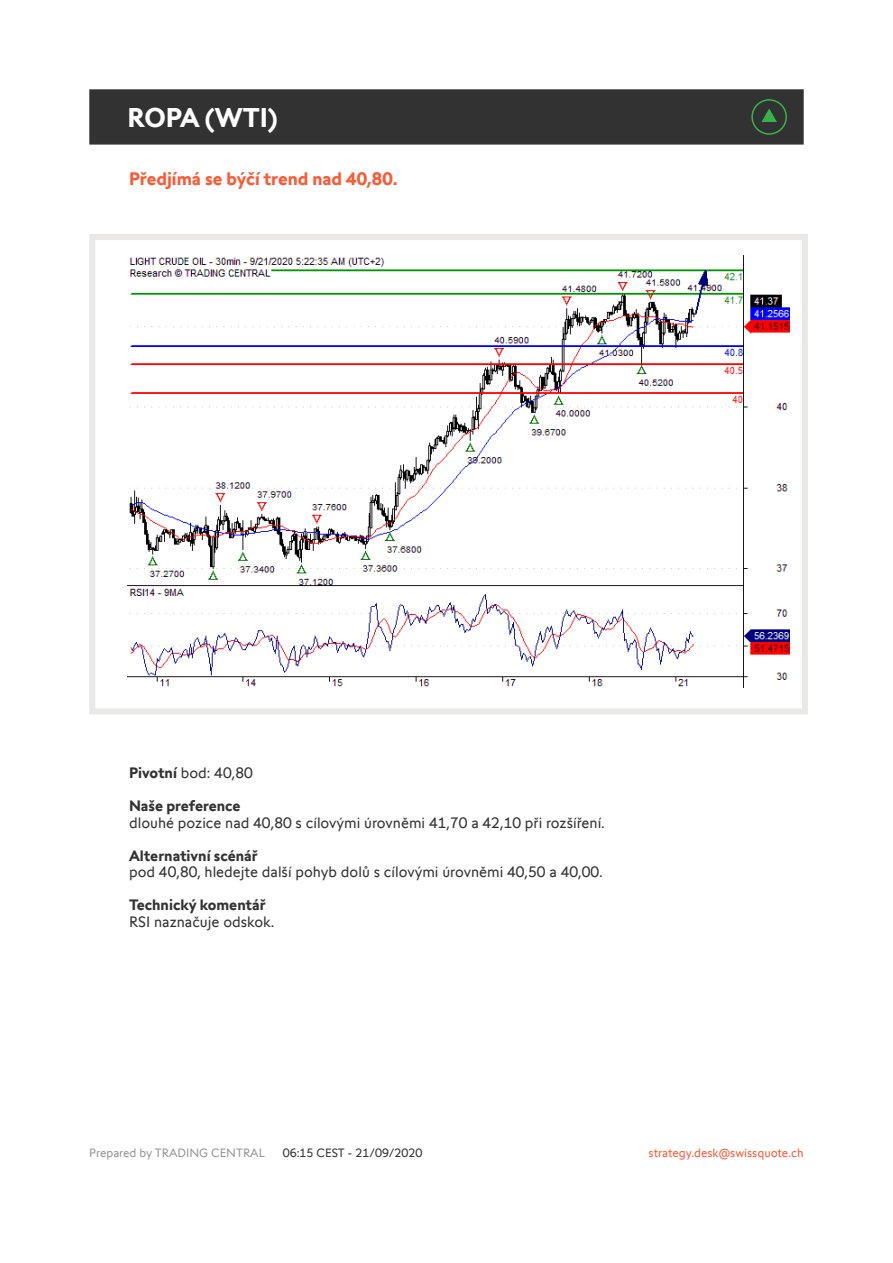
<style>
.page{position:relative;width:893px;height:1263px;background:#fff}
.page>*{position:absolute;margin:0;border:0;box-sizing:border-box;transform-origin:0 0}
.t1{font:700 27px "Swissquote CT";color:#fff}
.t2{font:700 18px "Swissquote CT";color:#fa5b35}
.t3{font:15px "Swissquote CT";color:#323232}
.t4{font:700 15px "Swissquote CT";color:#323232}
.t5{font:12px "Swissquote CT";color:#fa5b35}
.t6{font:12px "Swissquote CT";color:#939598}
.t7{font:12px "Swissquote CT";color:#323232}
.s1{font-weight:700}
</style>
<div class="page">
<div style="left:89px;top:234px;width:719px;height:480px;border:6px solid #e9e8e7"></div>
<div style="left:89px;top:89px;width:715px;height:56px;background:#323232;border:2px solid #323232"></div>
<img style="left:128px;top:255px;width:661px;height:432px">
<svg style="left:751px;top:99px;width:36px;height:36px"></svg>
<h1 class="t1" style="left:128px;top:101px;width:152px">ROPA (WTI)</h1>
<p class="t2" style="left:129px;top:168px;width:270px">Předjímá se býčí trend nad 40,80.</p>
<p class="t3" style="left:129px;top:764px;width:125px"><span class="s1">Pivotní</span> bod: 40,80</p>
<p class="t4" style="left:129px;top:797px;width:113px">Naše preference</p>
<p class="t3" style="left:129px;top:814px;width:477px">dlouhé pozice nad 40,80 s cílovými úrovněmi 41,70 a 42,10 při rozšíření.</p>
<p class="t4" style="left:129px;top:846px;width:130px">Alternativní scénář</p>
<p class="t3" style="left:129px;top:863px;width:475px">pod 40,80, hledejte další pohyb dolů s cílovými úrovněmi 40,50 a 40,00.</p>
<p class="t4" style="left:129px;top:896px;width:138px">Technický komentář</p>
<p class="t3" style="left:129px;top:913px;width:147px">RSI naznačuje odskok.</p>
<p class="t6" style="left:89px;top:1145px;width:177px">Prepared by TRADING CENTRAL</p>
<p class="t7" style="left:283px;top:1145px;width:141px">06:15 CEST - 21/09/2020</p>
<p class="t5" style="left:649px;top:1145px;width:157px">strategy.desk@swissquote.ch</p>
</div>
